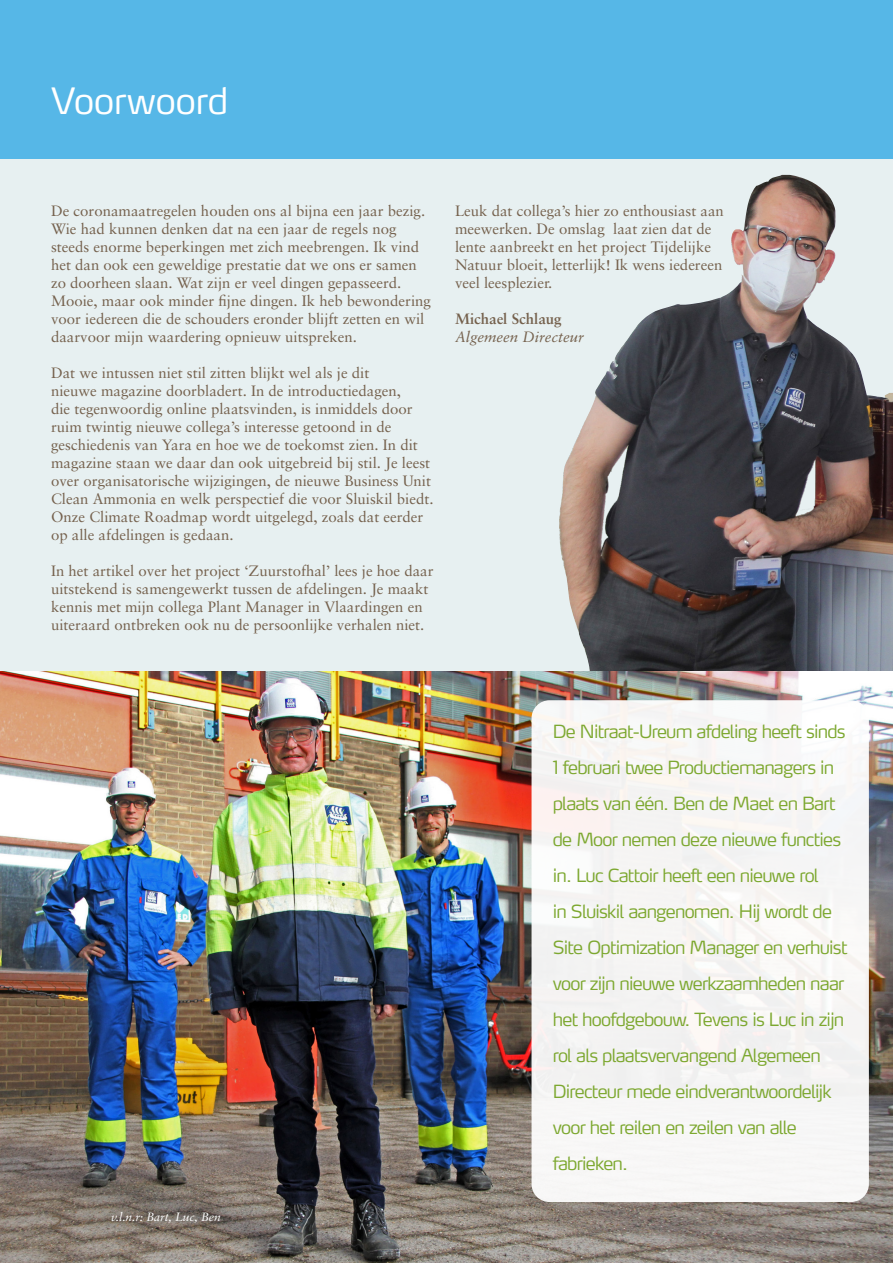
<style>
.page{position:relative;width:893px;height:1263px;background:#fff}
.page>*{position:absolute;margin:0;border:0;box-sizing:border-box;transform-origin:0 0}
.Kop_1{font:300 36px "Max LF";color:#fff}
.subkop{font:300 24px "Max LF";color:#fff}
.intro{font:300 18px/36px "Max LF";letter-spacing:-.04em;color:#7da830}
.t1{font:300 18px "Max LF";color:#75614d}
.broodtekst{font:15px/18px "Sabon";color:#75614d}
.broodtekst-2{font:italic 15px "Sabon";color:#75614d}
.broodtekst-3{font:700 15px "Sabon";color:#75614d}
.broodtekst-4{font:italic 12px "Sabon";letter-spacing:-.01em;color:#fff}
</style>
<div class="page">
<div style="left:0;top:157px;width:893px;height:514px;background:#e7f0f1"></div>
<img style="left:559px;top:175px;width:334px;height:496px">
<img style="left:0;top:671px;width:893px;height:592px">
<svg style="left:104px;top:1204px;width:124px;height:25px;background:#766d64"></svg>
<div style="left:531px;top:700px;width:338px;height:502px;background:#f6f5f5;border-radius:18px"></div>
<div style="left:0;top:0;width:893px;height:159px;background:#56b7e7"></div>
<p class="subkop" style="left:51px;top:78px;width:120px">Voorwoord</p>
<p class="Kop_1" style="left:51px;top:78px;width:179px">Voorwoord</p>
<p class="broodtekst" style="left:51px;top:202px;width:382px">De coronamaatregelen houden ons al bijna een jaar bezig.<br>Wie had kunnen denken dat na een jaar de regels nog steeds enorme beperkingen met zich meebrengen. Ik vind het dan ook een geweldige prestatie dat we ons er samen zo doorheen slaan. Wat zijn er veel dingen gepasseerd.<br>Mooie, maar ook minder fijne dingen. Ik heb bewondering voor iedereen die de schouders eronder blijft zetten en wil daarvoor mijn waardering opnieuw uitspreken.</p>
<p class="broodtekst" style="left:51px;top:364px;width:384px">Dat we intussen niet stil zitten blijkt wel als je dit<br>nieuwe magazine doorbladert. In de introductiedagen,<br>die tegenwoordig online plaatsvinden, is inmiddels door ruim twintig nieuwe collega’s interesse getoond in de geschiedenis van Yara en hoe we de toekomst zien. In dit magazine staan we daar dan ook uitgebreid bij stil. Je leest over organisatorische wijzigingen, de nieuwe Business Unit Clean Ammonia en welk perspectief die voor Sluiskil biedt.<br>Onze Climate Roadmap wordt uitgelegd, zoals dat eerder op alle afdelingen is gedaan.</p>
<p class="broodtekst" style="left:51px;top:562px;width:384px">In het artikel over het project ‘Zuurstofhal’ lees je hoe daar uitstekend is samengewerkt tussen de afdelingen. Je maakt kennis met mijn collega Plant Manager in Vlaardingen en uiteraard ontbreken ook nu de persoonlijke verhalen niet.</p>
<p class="broodtekst" style="left:455px;top:202px;width:270px">Leuk dat collega’s hier zo enthousiast aan meewerken. De omslag laat zien dat de lente aanbreekt en het project Tijdelijke Natuur bloeit, letterlijk! Ik wens iedereen veel leesplezier.</p>
<p class="broodtekst-3" style="left:455px;top:309px;width:108px">Michael Schlaug</p>
<p class="broodtekst-2" style="left:455px;top:328px;width:131px">Algemeen Directeur</p>
<p class="t1" style="left:51px;top:1211px;width:13px">2</p>
<p class="broodtekst-4" style="left:111px;top:1210px;width:111px">v.l.n.r: Bart, Luc, Ben</p>
<p class="intro" style="left:553px;top:713px;width:296px">De Nitraat-Ureum afdeling heeft sinds 1 februari twee Productiemanagers in plaats van één. Ben de Maet en Bart de Moor nemen deze nieuwe functies in. Luc Cattoir heeft een nieuwe rol<br>in Sluiskil aangenomen. Hij wordt de Site Optimization Manager en verhuist voor zijn nieuwe werkzaamheden naar het hoofdgebouw. Tevens is Luc in zijn rol als plaatsvervangend Algemeen Directeur mede eindverantwoordelijk voor het reilen en zeilen van alle fabrieken.</p>
</div>
